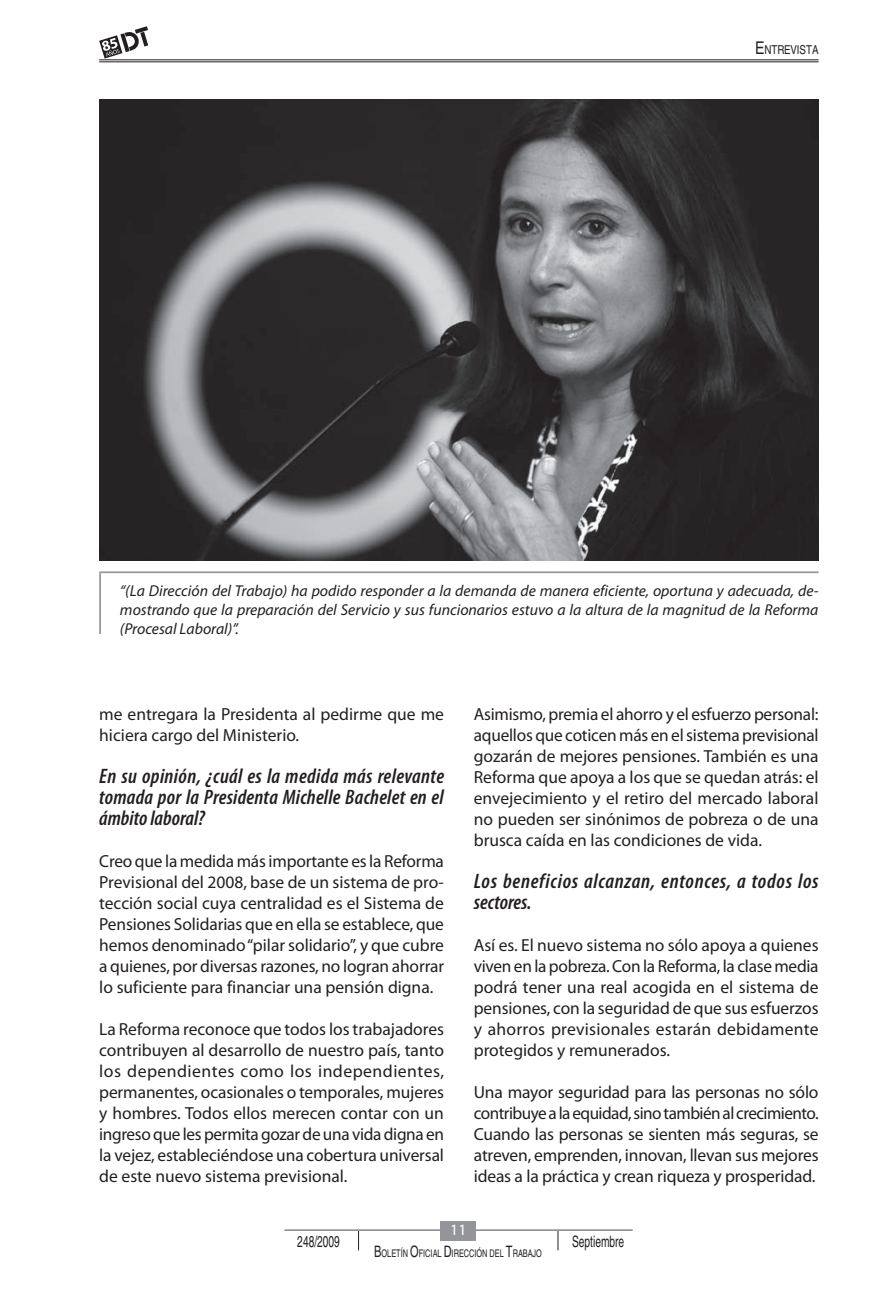
<style>
.page{position:relative;width:893px;height:1290px;background:#fff}
.page>*{position:absolute;margin:0;border:0;box-sizing:border-box;transform-origin:0 0}
.t1{font:italic 600 condensed 21px/21px "Myriad Pro";letter-spacing:.01em;color:#231f20;text-align:justify}
.t2{font:italic 600 condensed 21px/21px "Myriad Pro";letter-spacing:.035em;color:#231f20}
.t3{font:17.5px/21px "Myriad Pro";color:#231f20;text-align:justify}
.t4{font:italic 15.75px/18.9px "Myriad Pro";color:#231f20;text-align:justify}
.t5{font:15.75px "Helvetica LT Std";color:#231f20;scale:.65 1}
.t6{font:15.75px "Myriad Pro";color:#fff}
.t7{font:12.25px "Helvetica LT Std";color:#231f20;scale:.8 1}
.t8{font:10.5px "Helvetica LT Std";color:#231f20;scale:.7 1}
.s1{font-size:17.5px}
.s2{font-size:15.75px}
</style>
<div class="page">
<svg style="left:358px;top:1231px;width:1px;height:19px"></svg>
<svg style="left:557px;top:1231px;width:1px;height:19px"></svg>
<hr style="left:284px;top:1229px;width:349px;height:2px;background:#939598">
<div style="left:440px;top:1221px;width:36px;height:19px;background:#939598"></div>
<hr style="left:99px;top:62px;width:720px;height:1px;background:#231f20">
<hr style="left:99px;top:60px;width:720px;height:1px;background:#231f20">
<svg style="left:99px;top:26px;width:49px;height:33px"></svg>
<hr style="left:99px;top:571px;width:720px;height:2px;background:#95979a">
<hr style="left:99px;top:573px;width:2px;height:61px;background:#95979a">
<img style="left:99px;top:99px;width:720px;height:461px">
<p class="t7" style="left:755px;top:42px;width:81px"><span class="s1">E</span> NTREVI STA</p>
<p class="t4" style="left:120px;top:582px;width:700px">“(La Dirección del Trabajo) ha podido responder a la demanda de manera eficiente, oportuna y adecuada, de&shy;mostrando que la preparación del Servicio y sus funcionarios estuvo a la altura de la magnitud de la Reforma (Procesal Laboral)”.</p>
<p class="t3" style="left:99px;top:703px;width:346px">me entregara la Presidenta al pedirme que me hiciera cargo del Ministerio.</p>
<p class="t1" style="left:99px;top:765px;width:346px">En su opinión, ¿cuál es la medida más relevante tomada por la Presidenta Michelle Bachelet en el ámbito laboral?</p>
<p class="t3" style="left:99px;top:850px;width:346px">Creo que la medida más importante es la Reforma Previsional del 2008, base de un sistema de pro&shy;tección social cuya centralidad es el Sistema de Pensiones Solidarias que en ella se establece, que hemos denominado“pilar solidario”, y que cubre a quienes, por diversas razones, no logran ahorrar lo suficiente para financiar una pensión digna.</p>
<p class="t3" style="left:99px;top:1018px;width:346px">La Reforma reconoce que todos los trabajadores contribuyen al desarrollo de nuestro país, tanto los dependientes como los independientes, permanentes, ocasionales o temporales, mujeres y hombres. Todos ellos merecen contar con un ingresoque lespermitagozardeuna vidadigna en la vejez, estableciéndose una cobertura universal de este nuevo sistema previsional.</p>
<p class="t3" style="left:474px;top:703px;width:346px">Asimismo, premia el ahorro y el esfuerzo personal: aquellos que coticen más en el sistemaprevisional gozarán de mejores pensiones. También es una Reforma que apoya a los que se quedan atrás: el envejecimiento y el retiro del mercado laboral no pueden ser sinónimos de pobreza o de una brusca caída en las condiciones de vida.</p>
<p class="t2" style="left:474px;top:870px;width:346px">Los beneficios alcanzan, entonces, a todos los sectores.</p>
<p class="t3" style="left:474px;top:934px;width:346px">Así es. El nuevo sistema no sólo apoya a quienes viven en lapobreza.Con la Reforma, la clase media podrá tener una real acogida en el sistema de pensiones, con la seguridad de que sus esfuerzos y ahorros previsionales estarán debidamente protegidos y remunerados.</p>
<p class="t3" style="left:474px;top:1081px;width:346px">Una mayor seguridad para las personas no sólo contribuyealaequidad,sinotambiénalcrecimiento.<br>Cuando las personas se sienten más seguras, se atreven, emprenden, innovan, llevan sus mejores ideas a la práctica y crean riqueza y prosperidad.</p>
<p class="t6" style="left:450px;top:1221px;width:18px">11</p>
<p class="t5" style="left:297px;top:1232px;width:67px">248/2009</p>
<p class="t5" style="left:572px;top:1232px;width:82px">Septiembre</p>
<p class="t8" style="left:374px;top:1247px;width:241px"><span class="s2">B</span>OLETÍN <span class="s2">O</span>FICIAL <span class="s2">D</span>IRECCIÓN DEL <span class="s2">T</span>RABAJO</p>
</div>
